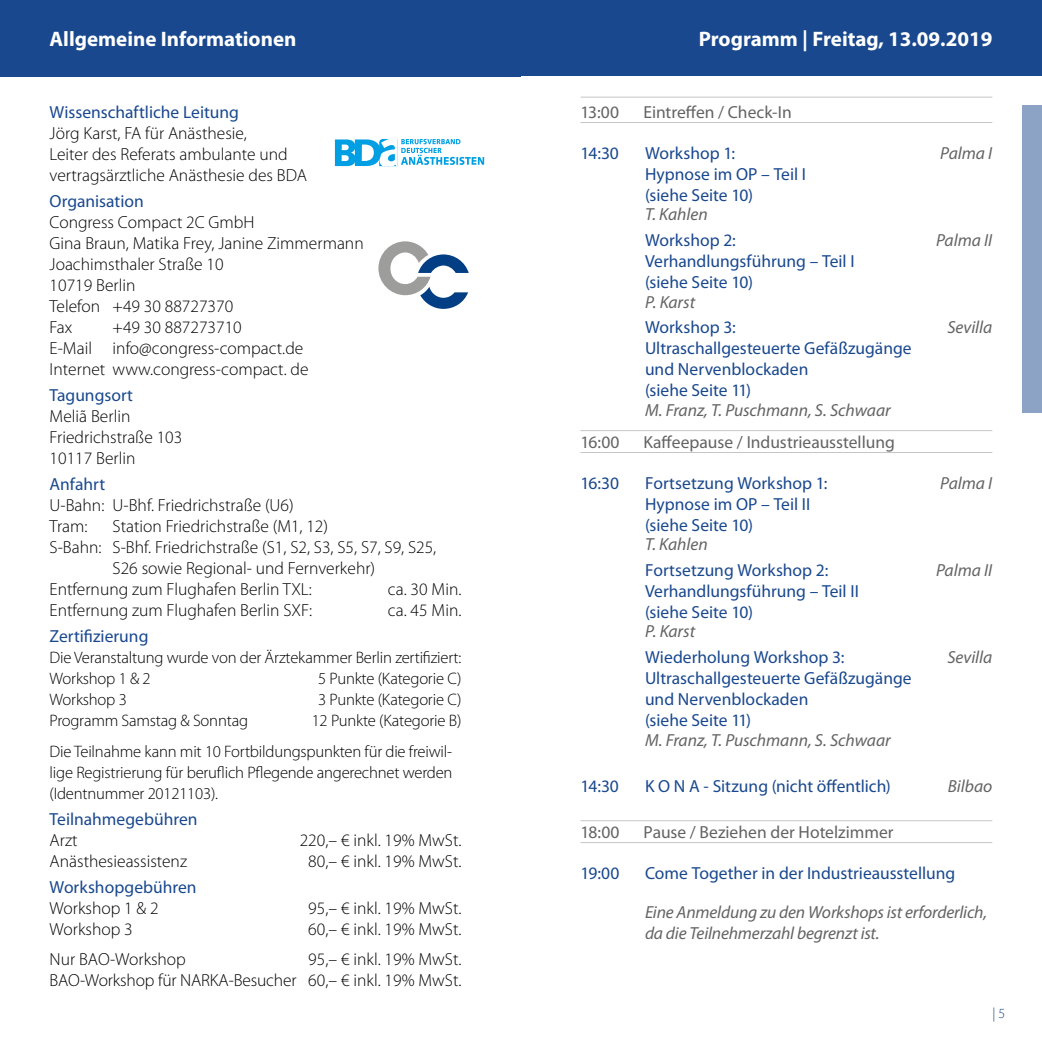
<style>
.page{position:relative;width:1042px;height:1042px;background:#fff}
.page>*{position:absolute;margin:0;border:0;box-sizing:border-box;transform-origin:0 0}
.t1{font:700 21px "Myriad Pro";color:#fff}
.t2{font:300 17.5px/21px "Myriad Pro";color:#000}
.t3{font:17.5px/21px "Myriad Pro";color:#19488e}
.t4{font:italic 17.5px/21px "Myriad Pro";letter-spacing:-.005em;color:#646363}
.t5{font:17.5px "Myriad Pro";color:#646363}
.t6{font:300 16.62px/21px "Myriad Pro";letter-spacing:-.01em;color:#000}
.t7{font:300 14px "Myriad Pro";color:#19488e}
</style>
<div class="page">
<div style="left:521px;top:0;width:521px;height:76px;background:#19488e"></div>
<div style="left:1022px;top:105px;width:20px;height:308px;background:#8ca3c6"></div>
<div style="left:0;top:0;width:521px;height:76px;background:#19488e"></div>
<svg style="left:378px;top:241px;width:91px;height:68px"></svg>
<svg style="left:335px;top:139px;width:149px;height:27px"></svg>
<hr style="left:580px;top:122px;width:412px;height:1px;background:#c6c6c6">
<hr style="left:580px;top:97px;width:412px;height:1px;background:#c6c6c6">
<hr style="left:580px;top:452px;width:412px;height:1px;background:#c6c6c6">
<hr style="left:580px;top:430px;width:412px;height:1px;background:#c6c6c6">
<hr style="left:580px;top:842px;width:412px;height:1px;background:#c6c6c6">
<hr style="left:580px;top:820px;width:412px;height:1px;background:#c6c6c6">
<p class="t1" style="left:50px;top:25px;width:248px">Allgemeine Informationen</p>
<p class="t3" style="left:50px;top:101px;width:191px">Wissenschaftliche Leitung</p>
<p class="t2" style="left:50px;top:123px;width:259px">Jörg Karst, FA für Anästhesie,<br>Leiter des Referats ambulante und vertragsärztliche Anästhesie des BDA</p>
<p class="t3" style="left:50px;top:190px;width:96px">Organisation</p>
<p class="t2" style="left:50px;top:212px;width:316px">Congress Compact 2C GmbH<br>Gina Braun, Matika Frey, Janine Zimmermann<br>Joachimsthaler Straße 10<br>10719 Berlin<br>Telefon +49 30 88727370<br>Fax</p>
<p class="t2" style="left:50px;top:317px;width:260px;text-align:center">+49 30 887273710<br>E-Mail info@congress-compact.de<br>Internet www.congress-compact. de</p>
<p class="t3" style="left:50px;top:384px;width:85px">Tagungsort</p>
<p class="t2" style="left:50px;top:406px;width:134px">Meliã Berlin<br>Friedrichstraße 103<br>10117 Berlin</p>
<p class="t3" style="left:50px;top:473px;width:57px">Anfahrt</p>
<p class="t2" style="left:50px;top:494px;width:246px">U-Bahn: U-Bhf. Friedrichstraße (U6)<br>Tram:</p>
<p class="t2" style="left:113px;top:515px;width:217px">Station Friedrichstraße (M1, 12)</p>
<p class="t2" style="left:50px;top:536px;width:388px">S-Bahn: S-Bhf. Friedrichstraße (S1, S2, S3, S5, S7, S9, S25,</p>
<p class="t2" style="left:113px;top:557px;width:264px">S26 sowie Regional- und Fernverkehr)</p>
<p class="t2" style="left:50px;top:578px;width:264px">Entfernung zum Flughafen Berlin TXL:</p>
<p class="t2" style="left:388px;top:578px;width:75px">ca. 30 Min.</p>
<p class="t2" style="left:50px;top:599px;width:264px">Entfernung zum Flughafen Berlin SXF:</p>
<p class="t2" style="left:388px;top:599px;width:75px">ca. 45 Min.</p>
<p class="t3" style="left:50px;top:625px;width:100px">Zertifizierung</p>
<p class="t6" style="left:50px;top:647px;width:413px">Die Veranstaltung wurde von der Ärztekammer Berlin zertifiziert:<br>Workshop 1 &amp; 2</p>
<p class="t6" style="left:318px;top:668px;width:145px">5 Punkte (Kategorie C)</p>
<p class="t6" style="left:50px;top:689px;width:79px">Workshop 3</p>
<p class="t6" style="left:318px;top:689px;width:145px">3 Punkte (Kategorie C)</p>
<p class="t6" style="left:50px;top:710px;width:200px">Programm Samstag &amp; Sonntag</p>
<p class="t6" style="left:50px;top:705px;width:413px;line-height:31px;text-indent:262px">12 Punkte (Kategorie B)<br>Die Teilnahme kann mit 10 Fortbildungspunkten für die freiwil-</p>
<p class="t6" style="left:50px;top:762px;width:404px">lige Registrierung für beruflich Pflegende angerechnet werden (Identnummer 20121103).</p>
<p class="t3" style="left:50px;top:808px;width:149px">Teilnahmegebühren</p>
<p class="t2" style="left:50px;top:829px;width:30px">Arzt</p>
<p class="t2" style="left:300px;top:829px;width:163px">220,– € inkl. 19% MwSt.</p>
<p class="t2" style="left:50px;top:850px;width:139px">Anästhesieassistenz</p>
<p class="t2" style="left:308px;top:850px;width:155px">80,– € inkl. 19% MwSt.</p>
<p class="t3" style="left:50px;top:876px;width:148px">Workshopgebühren</p>
<p class="t2" style="left:50px;top:897px;width:111px">Workshop 1 &amp; 2</p>
<p class="t2" style="left:308px;top:897px;width:155px">95,– € inkl. 19% MwSt.</p>
<p class="t2" style="left:50px;top:918px;width:85px">Workshop 3</p>
<p class="t2" style="left:308px;top:918px;width:155px">60,– € inkl. 19% MwSt.</p>
<p class="t2" style="left:50px;top:948px;width:138px">Nur BAO-Workshop</p>
<p class="t2" style="left:50px;top:948px;width:413px;text-align:right">95,– € inkl. 19% MwSt.<br>BAO-Workshop für NARKA-Besucher 60,– € inkl. 19% MwSt.</p>
<p class="t1" style="left:699px;top:25px;width:295px">Programm | Freitag, 13.09.2019</p>
<p class="t5" style="left:580px;top:101px;width:40px">13:00</p>
<p class="t5" style="left:643px;top:101px;width:150px">Eintreffen / Check-In</p>
<p class="t3" style="left:580px;top:142px;width:40px">14:30</p>
<p class="t3" style="left:645px;top:142px;width:92px">Workshop 1:</p>
<p class="t4" style="left:940px;top:142px;width:54px">Palma I</p>
<p class="t3" style="left:645px;top:163px;width:163px">Hypnose im OP – Teil I (siehe Seite 10)</p>
<p class="t4" style="left:645px;top:204px;width:64px">T. Kahlen</p>
<p class="t3" style="left:645px;top:230px;width:92px">Workshop 2:</p>
<p class="t4" style="left:936px;top:230px;width:58px">Palma II</p>
<p class="t3" style="left:645px;top:251px;width:211px">Verhandlungsführung – Teil I (siehe Seite 10)</p>
<p class="t4" style="left:645px;top:291px;width:52px">P. Karst</p>
<p class="t3" style="left:645px;top:317px;width:92px">Workshop 3:</p>
<p class="t4" style="left:947px;top:317px;width:46px">Sevilla</p>
<p class="t3" style="left:645px;top:338px;width:268px">Ultraschallgesteuerte Gefäßzugänge und Nervenblockaden<br>(siehe Seite 11)</p>
<p class="t4" style="left:645px;top:399px;width:247px">M. Franz, T. Puschmann, S. Schwaar</p>
<p class="t5" style="left:580px;top:431px;width:41px">16:00</p>
<p class="t5" style="left:643px;top:431px;width:253px">Kaffeepause / Industrieausstellung</p>
<p class="t3" style="left:580px;top:472px;width:40px">16:30</p>
<p class="t3" style="left:645px;top:472px;width:184px">Fortsetzung Workshop 1:</p>
<p class="t4" style="left:940px;top:472px;width:54px">Palma I</p>
<p class="t3" style="left:645px;top:493px;width:167px">Hypnose im OP – Teil II (siehe Seite 10)</p>
<p class="t4" style="left:645px;top:533px;width:64px">T. Kahlen</p>
<p class="t3" style="left:645px;top:559px;width:185px">Fortsetzung Workshop 2:</p>
<p class="t4" style="left:936px;top:559px;width:58px">Palma II</p>
<p class="t3" style="left:645px;top:580px;width:215px">Verhandlungsführung – Teil II (siehe Seite 10)</p>
<p class="t4" style="left:645px;top:621px;width:52px">P. Karst</p>
<p class="t3" style="left:645px;top:647px;width:201px">Wiederholung Workshop 3:</p>
<p class="t4" style="left:947px;top:647px;width:46px">Sevilla</p>
<p class="t3" style="left:645px;top:668px;width:268px">Ultraschallgesteuerte Gefäßzugänge und Nervenblockaden<br>(siehe Seite 11)</p>
<p class="t4" style="left:645px;top:729px;width:247px">M. Franz, T. Puschmann, S. Schwaar</p>
<p class="t3" style="left:580px;top:775px;width:40px">14:30</p>
<p class="t3" style="left:645px;top:775px;width:247px">K O N A - Sitzung (nicht öffentlich)</p>
<p class="t4" style="left:948px;top:775px;width:46px">Bilbao</p>
<p class="t5" style="left:580px;top:821px;width:41px">18:00</p>
<p class="t5" style="left:643px;top:821px;width:251px">Pause / Beziehen der Hotelzimmer</p>
<p class="t3" style="left:580px;top:862px;width:40px">19:00</p>
<p class="t3" style="left:645px;top:862px;width:312px">Come Together in der Industrieausstellung</p>
<p class="t4" style="left:645px;top:901px;width:343px">Eine Anmeldung zu den Workshops ist erforderlich, da die Teilnehmerzahl begrenzt ist.</p>
<p class="t7" style="left:992px;top:1004px;width:14px">| 5</p>
</div>
